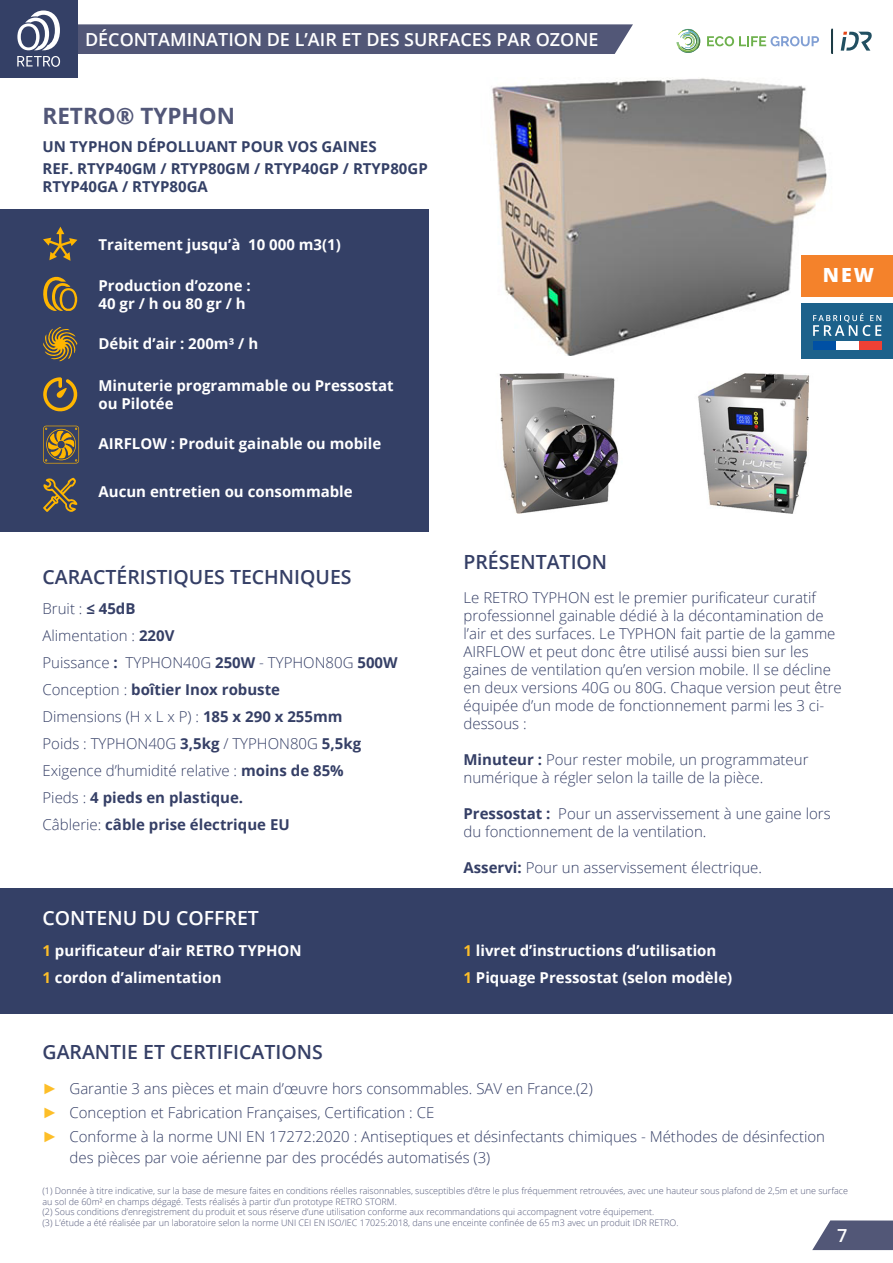
<style>
.page{position:relative;width:893px;height:1263px;background:#fff}
.page>*{position:absolute;margin:0;border:0;box-sizing:border-box;transform-origin:0 0}
.TITRE_1_RETRO{font:700 22.5px "Open Sans";color:#525778}
.Title_2_White_retro{font:600 19.5px "Open Sans";color:#353f66}
.Title_2_Dark_Backgro{font:600 19.5px "Open Sans";color:#fff}
.Title_2_Dark_Backgro-2{font:800 19.5px "Open Sans";color:#fff}
.t1{font:600 18px "Open Sans";color:#fff}
.Standard_White_Retro{font:300 15px/18px "Open Sans";color:#353f66}
.Standard_dark_Backgr{font:700 15px/18px "Open Sans";color:#fff}
.Retro_List{font:300 15px "Open Sans";color:#353f66}
.Titre_3_white_retro{font:700 15px "Open Sans";color:#344066}
.Retro_List-2{font:700 15px "Open Sans";color:#353f66}
.Retro_Back_Liste{font:700 15px "Open Sans";color:#fff}
.Standard_Dark_bold_r{font:700 15px "Open Sans";color:#fff}
.small_white_retro{font:300 9px/10.8px "Open Sans";color:#525778}
.s1{font-weight:700}
.s2{font-weight:300}
.s3{color:#fdbe28}
.s4{font-family:"Arial";font-weight:400;color:#fdbe28}
</style>
<div class="page">
<div style="left:77px;top:24px;width:556px;height:30px;background:#525777"></div>
<svg style="left:812px;top:1220px;width:81px;height:30px;background:#686c88"></svg>
<div style="left:0;top:0;width:77px;height:77px;background:#344066"></div>
<svg style="left:17px;top:56px;width:43px;height:11px"></svg>
<svg style="left:17px;top:11px;width:43px;height:39px"></svg>
<svg style="left:841px;top:32px;width:31px;height:19px"></svg>
<svg style="left:707px;top:36px;width:112px;height:10px"></svg>
<svg style="left:679px;top:29px;width:22px;height:24px"></svg>
<div style="left:831px;top:29px;width:2px;height:25px;border:2px solid #1c3b45"></div>
<div style="left:0;top:889px;width:893px;height:125px;background:#344066"></div>
<div style="left:0;top:209px;width:429px;height:322px;background:#344066"></div>
<img style="left:492px;top:78px;width:358px;height:278px">
<img style="left:499px;top:373px;width:311px;height:140px">
<svg style="left:43px;top:327px;width:34px;height:34px"></svg>
<svg style="left:43px;top:227px;width:34px;height:34px"></svg>
<svg style="left:43px;top:477px;width:34px;height:35px"></svg>
<svg style="left:43px;top:277px;width:35px;height:34px"></svg>
<svg style="left:43px;top:377px;width:35px;height:35px"></svg>
<svg style="left:43px;top:426px;width:36px;height:37px"></svg>
<div style="left:801px;top:303px;width:92px;height:56px;background:#1c618b"></div>
<svg style="left:813px;top:313px;width:68px;height:23px"></svg>
<div style="left:813px;top:341px;width:23px;height:8px;background:#0050a4"></div>
<div style="left:836px;top:341px;width:23px;height:8px;background:#fff"></div>
<div style="left:859px;top:341px;width:22px;height:8px;background:#ef4135"></div>
<div style="left:801px;top:255px;width:92px;height:41px;background:#f4822b"></div>
<p class="t1" style="left:85px;top:27px;width:515px">DÉCONTAMINATION DE L’AIR ET DES SURFACES PAR OZONE</p>
<p class="TITRE_1_RETRO" style="left:43px;top:100px;width:194px">RETRO® TYPHON</p>
<p class="Titre_3_white_retro" style="left:43px;top:136px;width:336px">UN TYPHON DÉPOLLUANT POUR VOS GAINES</p>
<p class="Titre_3_white_retro" style="left:43px;top:158px;width:387px">REF. RTYP40GM / RTYP80GM / RTYP40GP / RTYP80GP</p>
<p class="Titre_3_white_retro" style="left:43px;top:176px;width:167px">RTYP40GA / RTYP80GA</p>
<p class="Standard_dark_Backgr" style="left:99px;top:236px;width:244px">Traitement jusqu’à 10 000 m3(1)</p>
<p class="Standard_dark_Backgr" style="left:99px;top:276px;width:154px">Production d’ozone :</p>
<p class="Standard_dark_Backgr" style="left:99px;top:294px;width:149px">40 gr / h ou 80 gr / h</p>
<p class="Standard_dark_Backgr" style="left:99px;top:334px;width:161px">Débit d’air : 200m³ / h</p>
<p class="Standard_dark_Backgr" style="left:99px;top:376px;width:297px">Minuterie programmable ou Pressostat ou Pilotée</p>
<p class="Standard_dark_Backgr" style="left:99px;top:434px;width:284px">AIRFLOW : Produit gainable ou mobile</p>
<p class="Standard_dark_Backgr" style="left:99px;top:482px;width:256px">Aucun entretien ou consommable</p>
<p class="Title_2_White_retro" style="left:43px;top:563px;width:311px">CARACTÉRISTIQUES TECHNIQUES</p>
<p class="Retro_List" style="left:43px;top:598px;width:95px">Bruit : <span class="s1">≤ 45dB</span></p>
<p class="Retro_List" style="left:43px;top:625px;width:133px">Alimentation : <span class="s1">220V</span></p>
<p class="Retro_List" style="left:43px;top:652px;width:357px">Puissance <span class="s1">:</span> TYPHON40G <span class="s1">250W</span> - TYPHON80G <span class="s1">500W</span></p>
<p class="Retro_List-2" style="left:43px;top:679px;width:239px"><span class="s2">Conception :</span> boîtier Inox robuste</p>
<p class="Retro_List" style="left:43px;top:706px;width:301px">Dimensions (H x L x P) : <span class="s1">185 x 290 x 255mm</span></p>
<p class="Retro_List" style="left:43px;top:733px;width:320px">Poids : TYPHON40G <span class="s1">3,5kg</span> / TYPHON80G <span class="s1">5,5kg</span></p>
<p class="Retro_List" style="left:43px;top:760px;width:303px">Exigence d’humidité relative : <span class="s1">moins de 85%</span></p>
<p class="Retro_List-2" style="left:43px;top:787px;width:202px"><span class="s2">Pieds :</span> 4 pieds en plastique.</p>
<p class="Retro_List-2" style="left:43px;top:814px;width:249px"><span class="s2">Câblerie:</span> câble prise électrique EU</p>
<p class="Title_2_Dark_Backgro" style="left:43px;top:904px;width:218px">CONTENU DU COFFRET</p>
<p class="Standard_Dark_bold_r" style="left:43px;top:939px;width:261px"><span class="s3">1</span> purificateur d’air RETRO TYPHON</p>
<p class="Standard_Dark_bold_r" style="left:43px;top:966px;width:181px"><span class="s3">1</span> cordon d’alimentation</p>
<p class="Title_2_White_retro" style="left:43px;top:1038px;width:282px">GARANTIE ET CERTIFICATIONS</p>
<p class="Title_2_White_retro" style="left:463px;top:548px;width:145px">PRÉSENTATION</p>
<p class="Title_2_Dark_Backgro-2" style="left:823px;top:260px;width:53px">NEW</p>
<p class="Standard_White_Retro" style="left:463px;top:588px;width:380px">Le RETRO TYPHON est le premier purificateur curatif professionnel gainable dédié à la décontamination de l’air et des surfaces. Le TYPHON fait partie de la gamme AIRFLOW et peut donc être utilisé aussi bien sur les gaines de ventilation qu’en version mobile. Il se décline en deux versions 40G ou 80G. Chaque version peut être équipée d’un mode de fonctionnement parmi les 3 ci&shy;dessous :</p>
<p class="Standard_White_Retro" style="left:463px;top:750px;width:347px"><span class="s1">Minuteur :</span> Pour rester mobile, un programmateur numérique à régler selon la taille de la pièce.</p>
<p class="Standard_White_Retro" style="left:463px;top:804px;width:369px"><span class="s1">Pressostat :</span> Pour un asservissement à une gaine lors du fonctionnement de la ventilation.</p>
<p class="Standard_White_Retro" style="left:463px;top:858px;width:300px"><span class="s1">Asservi:</span> Pour un asservissement électrique.</p>
<p class="Retro_Back_Liste" style="left:463px;top:939px;width:254px"><span class="s3">1</span> livret d’instructions d’utilisation</p>
<p class="Retro_Back_Liste" style="left:463px;top:966px;width:270px"><span class="s3">1</span> Piquage Pressostat (selon modèle)</p>
<p class="Standard_White_Retro" style="left:43px;top:1079px;width:552px"><span class="s4">►</span> Garantie 3 ans pièces et main d’œuvre hors consommables. SAV en France.(2)</p>
<p class="Standard_White_Retro" style="left:43px;top:1103px;width:393px"><span class="s4">►</span> Conception et Fabrication Françaises, Certification : CE</p>
<p class="Standard_White_Retro" style="left:70px;top:1126px;width:757px;line-height:21px;text-indent:-27px"><span class="s4">►</span> Conforme à la norme UNI EN 17272:2020 : Antiseptiques et désinfectants chimiques - Méthodes de désinfection des pièces par voie aérienne par des procédés automatisés (3)</p>
<p class="small_white_retro" style="left:43px;top:1185px;width:807px">(1) Donnée à titre indicative, sur la base de mesure faites en conditions réelles raisonnables, susceptibles d’être le plus fréquemment retrouvées, avec une hauteur sous plafond de 2,5m et une surface au sol de 60m² en champs dégagé. Tests réalisés à partir d’un prototype RETRO STORM.</p>
<p class="small_white_retro" style="left:43px;top:1206px;width:613px">(2) Sous conditions d’enregistrement du produit et sous réserve d’une utilisation conforme aux recommandations qui accompagnent votre équipement.</p>
<p class="small_white_retro" style="left:43px;top:1217px;width:638px">(3) L’étude a été réalisée par un laboratoire selon la norme UNI CEI EN ISO/IEC 17025:2018, dans une enceinte confinée de 65 m3 avec un produit IDR RETRO.</p>
<p class="t1" style="left:837px;top:1223px;width:12px">7</p>
</div>
